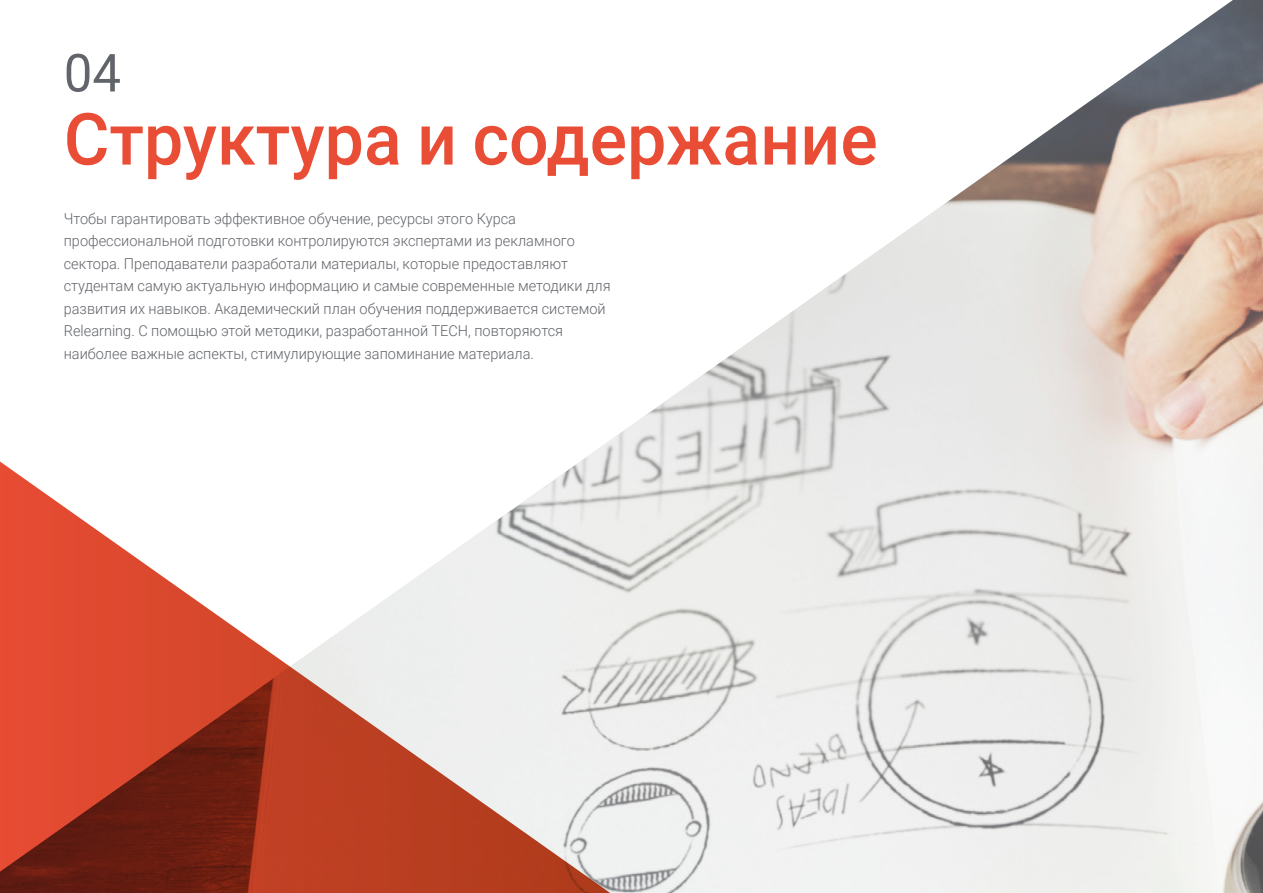
<style>
.page{position:relative;width:1263px;height:893px;background:#fff}
.page>*{position:absolute;margin:0;border:0;box-sizing:border-box;transform-origin:0 0}
.t1{font:500 72px "Roboto";color:#e94d35}
.t2{font:52.5px "Roboto";color:#61646a}
.t3{font:300 15px/22.5px "Roboto";color:#61646a}
</style>
<div class="page">
<img style="left:602px;top:0;width:661px;height:893px">
<svg style="left:0;top:446px;width:640px;height:447px"></svg>
<h2 class="t2" style="left:64px;top:36px;width:59px">04</h2>
<h1 class="t1" style="left:64px;top:89px;width:815px">Структура и содержание</h1>
<p class="t3" style="left:64px;top:207px;width:548px">Чтобы гарантировать эффективное обучение, ресурсы этого Курса профессиональной подготовки контролируются экспертами из рекламного сектора. Преподаватели разработали материалы, которые предоставляют студентам самую актуальную информацию и самые современные методики для развития их навыков. Академический план обучения поддерживается системой Relearning. С помощью этой методики, разработанной TECH, повторяются наиболее важные аспекты, стимулирующие запоминание материала.</p>
</div>
